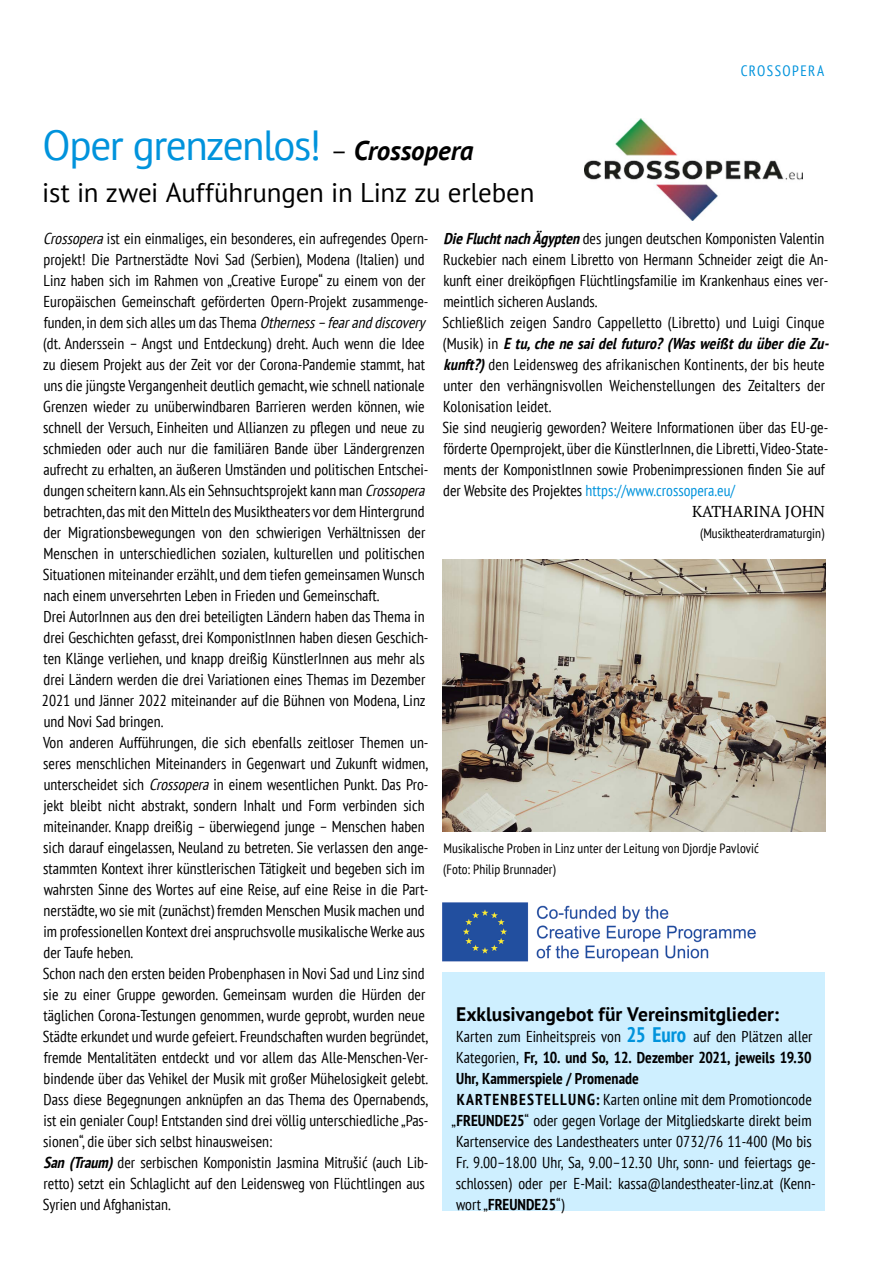
<style>
.page{position:relative;width:893px;height:1263px;background:#fff}
.page>*{position:absolute;margin:0;border:0;box-sizing:border-box;transform-origin:0 0}
.t1{font:42px "PT Sans";letter-spacing:-.035em;color:#0093dc}
.t2{font:27px "PT Sans";letter-spacing:-.005em;color:#000}
.t3{font:700 19.5px "PT Sans";color:#000}
.t4{font:condensed 15.75px/21px "PT Sans";color:#000}
.t5{font:700 condensed 15.75px "PT Sans";color:#000}
.t6{font:15.75px "PT Serif";color:#000}
.t7{font:condensed 15px "PT Sans";letter-spacing:.095em;color:#0093dc}
.t8{font:condensed 13.5px/21px "PT Sans";letter-spacing:.005em;color:#000}
.s1{font-size:27px;color:#000}
.s2{font-weight:700;font-style:italic;font-size:27px;color:#000}
.s3{font-weight:700;font-style:italic}
.s4{color:#0093dc}
.s5{font-style:italic}
.s6{font-weight:700;font-size:21px;color:#0093dc}
.s7{font-weight:400}
.s8{font-weight:700}
</style>
<div class="page">
<img style="left:442px;top:559px;width:383px;height:273px">
<img style="left:442px;top:902px;width:314px;height:60px">
<div style="left:442px;top:972px;width:383px;height:238px;background:#ceefff"></div>
<img style="left:584px;top:119px;width:218px;height:101px">
<p class="t7" style="left:741px;top:61px;width:85px">CROSSOPERA</p>
<h1 class="t1" style="left:43px;top:119px;width:432px">Oper grenzenlos! <span class="s1">–</span> <span class="s2">Crossopera</span></h1>
<h2 class="t2" style="left:42px;top:175px;width:494px">ist in zwei Aufführungen in Linz zu erleben</h2>
<p class="t4" style="left:442px;top:228px;width:392px"><span class="s3">DieFluchtnachÄgypten</span>des jungen deutschen Komponisten Valentin Ruckebier nach einem Libretto von Hermann Schneider zeigt die An&shy;kunft einer dreiköpfigen Flüchtlingsfamilie im Krankenhaus eines ver&shy;meintlich sicheren Auslands.<br>Schließlich zeigen Sandro Cappelletto (Libretto) und Luigi Cinque<br>( M u s i k ) i n <span class="s3">Etu,chenesaidelfuturo? (WasweißtduüberdieZu&shy;kunft?)</span>den Leidensweg des afrikanischen Kontinents, der bis heute unter den verhängnisvollen Weichenstellungen des Zeitalters der Kolonisation leidet.<br>Sie sind neugierig geworden? Weitere Informationen über das EU-ge&shy;förderte Opernprojekt, über die KünstlerInnen, die Libretti, Video-State&shy;ments der KomponistInnen sowie Probenimpressionen finden Sie auf der Website des Projektes <span class="s4">https://www.crossopera.eu/</span></p>
<p class="t6" style="left:692px;top:501px;width:134px">KATHARINA JOHN</p>
<p class="t8" style="left:700px;top:523px;width:126px">(Musiktheaterdramaturgin)</p>
<p class="t4" style="left:42px;top:228px;width:388px"><span class="s5">Crossopera</span>ist ein einmaliges, ein besonderes, ein aufregendes Opern&shy;projekt! Die Partnerstädte Novi Sad (Serbien), Modena (Italien) und Linz haben sich im Rahmen von „Creative Europe“ zu einem von der Europäischen Gemeinschaft geförderten Opern-Projekt zusammenge&shy;funden, in dem sich alles um das Thema <span class="s5">Otherness–fearanddiscovery </span>(dt. Anderssein – Angst und Entdeckung) dreht. Auch wenn die Idee zu diesem Projekt aus der Zeit vor der Corona-Pandemie stammt, hat uns die jüngste Vergangenheit deutlich gemacht, wie schnell nationale Grenzen wieder zu unüberwindbaren Barrieren werden können, wie schnell der Versuch, Einheiten und Allianzen zu pflegen und neue zu schmieden oder auch nur die familiären Bande über Ländergrenzen aufrecht zu erhalten, an äußeren Umständen und politischen Entschei&shy;dungen scheitern kann. Als ein Sehnsuchtsprojekt kann man <span class="s5">Crossopera </span>betrachten, das mit den Mitteln des Musiktheaters vor dem Hintergrund der Migrationsbewegungen von den schwierigen Verhältnissen der Menschen in unterschiedlichen sozialen, kulturellen und politischen Situationen miteinander erzählt, und dem tiefen gemeinsamen Wunsch nach einem unversehrten Leben in Frieden und Gemeinschaft.<br>Drei AutorInnen aus den drei beteiligten Ländern haben das Thema in drei Geschichten gefasst, drei KomponistInnen haben diesen Geschich&shy;ten Klänge verliehen, und knapp dreißig KünstlerInnen aus mehr als drei Ländern werden die drei Variationen eines Themas im Dezember 2021 und Jänner 2022 miteinander auf die Bühnen von Modena, Linz und Novi Sad bringen.<br>Von anderen Aufführungen, die sich ebenfalls zeitloser Themen un&shy;seres menschlichen Miteinanders in Gegenwart und Zukunft widmen, unterscheidet sich <span class="s5">Crossopera</span>in einem wesentlichen Punkt. Das Pro&shy;jekt bleibt nicht abstrakt, sondern Inhalt und Form verbinden sich miteinander. Knapp dreißig – überwiegend junge – Menschen haben sich darauf eingelassen, Neuland zu betreten. Sie verlassen den ange&shy;stammten Kontext ihrer künstlerischen Tätigkeit und begeben sich im wahrsten Sinne des Wortes auf eine Reise, auf eine Reise in die Part&shy;nerstädte, wo sie mit (zunächst) fremden Menschen Musik machen und im professionellen Kontext drei anspruchsvolle musikalische Werke aus der Taufe heben.<br>Schon nach den ersten beiden Probenphasen in Novi Sad und Linz sind sie zu einer Gruppe geworden. Gemeinsam wurden die Hürden der täglichen Corona-Testungen genommen, wurde geprobt, wurden neue Städte erkundet und wurde gefeiert. Freundschaften wurden begründet, fremde Mentalitäten entdeckt und vor allem das Alle-Menschen-Ver&shy;bindende über das Vehikel der Musik mit großer Mühelosigkeit gelebt.<br>Dass diese Begegnungen anknüpfen an das Thema des Opernabends, ist ein genialer Coup! Entstanden sind drei völlig unterschiedliche „Pas&shy;sionen“, die über sich selbst hinausweisen:<br><span class="s3">San(Traum)</span>der serbischen Komponistin Jasmina Mitrušić (auch Lib&shy;retto) setzt ein Schlaglicht auf den Leidensweg von Flüchtlingen aus Syrien und Afghanistan.</p>
<p class="t8" style="left:443px;top:838px;width:318px">Musikalische Proben in Linz unter der Leitung von Djordje Pavlović (Foto: Philip Brunnader)</p>
<p class="t3" style="left:456px;top:1002px;width:324px">Exklusivangebot für Vereinsmitglieder:</p>
<p class="t4" style="left:456px;top:1026px;width:358px">Karten zum Einheitspreis von <span class="s6">25 Euro</span> auf den Plätzen aller</p>
<p class="t5" style="left:456px;top:1047px;width:357px"><span class="s7">Kategorien,</span> Fr, 10. und So, 12. Dezember 2021, jeweils 19.30</p>
<p class="t5" style="left:456px;top:1068px;width:184px">Uhr, Kammerspiele / Promenade</p>
<p class="t4" style="left:457px;top:1089px;width:356px"><span class="s8">KARTENBESTELLUNG:</span> Karten online mit dem Promotioncode</p>
<p class="t4" style="left:452px;top:1110px;width:361px">„<span class="s8">FREUNDE25</span>“ oder gegen Vorlage der Mitgliedskarte direkt beim</p>
<p class="t4" style="left:456px;top:1131px;width:357px">Kartenservice des Landestheaters unter 0732/76 11-400 (Mo bis</p>
<p class="t4" style="left:456px;top:1152px;width:361px">Fr. 9.00–18.00 Uhr, Sa, 9.00–12.30 Uhr, sonn- und feiertags ge-</p>
<p class="t4" style="left:456px;top:1173px;width:361px">schlossen) oder per E-Mail: kassa@landestheater-linz.at (Kenn-</p>
<p class="t5" style="left:456px;top:1194px;width:110px"><span class="s7">wort „</span>FREUNDE25<span class="s7">“)</span></p>
</div>
